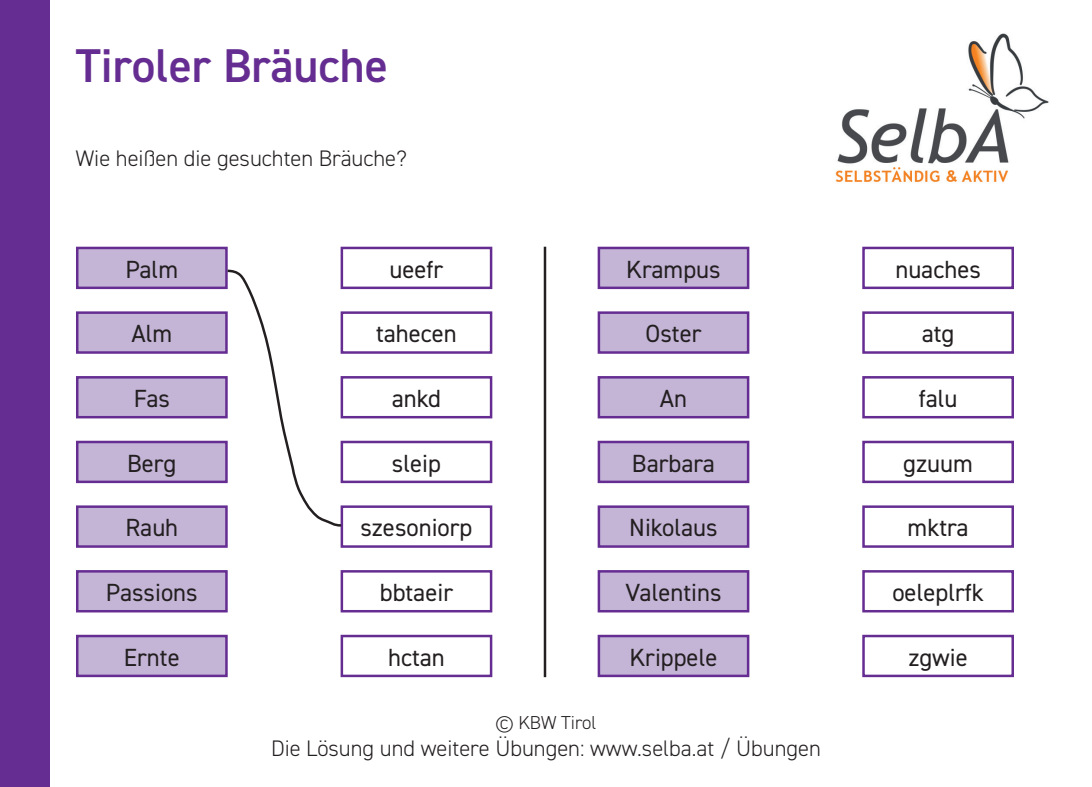
<style>
.page{position:relative;width:1092px;height:787px;background:#fff}
.page>*{position:absolute;margin:0;border:0;box-sizing:border-box;transform-origin:0 0}
.t1{font:600 47.5px "DIN2014";color:#652d91}
.t2{font:24.75px "DIN2014";color:#231f20}
.t3{font:300 22.5px "DIN2014";color:#231f20}
.t4{font:300 18.75px "DIN2014";color:#231f20}
</style>
<div class="page">
<div style="left:0;top:0;width:50px;height:787px;background:#652d91"></div>
<div style="left:77px;top:312px;width:149px;height:40px;background:#c4b5d7"></div>
<div style="left:76px;top:311px;width:152px;height:43px;border:2px solid #652d91"></div>
<div style="left:599px;top:312px;width:149px;height:40px;background:#c4b5d7"></div>
<div style="left:597px;top:311px;width:152px;height:43px;border:2px solid #652d91"></div>
<div style="left:340px;top:311px;width:152px;height:43px;border:2px solid #652d91"></div>
<div style="left:862px;top:311px;width:151px;height:43px;border:2px solid #652d91"></div>
<div style="left:77px;top:377px;width:149px;height:40px;background:#c4b5d7"></div>
<div style="left:76px;top:376px;width:152px;height:42px;border:2px solid #652d91"></div>
<div style="left:599px;top:377px;width:149px;height:40px;background:#c4b5d7"></div>
<div style="left:597px;top:376px;width:152px;height:42px;border:2px solid #652d91"></div>
<div style="left:340px;top:376px;width:152px;height:42px;border:2px solid #652d91"></div>
<div style="left:862px;top:376px;width:151px;height:42px;border:2px solid #652d91"></div>
<div style="left:77px;top:442px;width:149px;height:40px;background:#c4b5d7"></div>
<div style="left:76px;top:441px;width:152px;height:42px;border:2px solid #652d91"></div>
<div style="left:599px;top:442px;width:149px;height:40px;background:#c4b5d7"></div>
<div style="left:597px;top:441px;width:152px;height:42px;border:2px solid #652d91"></div>
<div style="left:340px;top:441px;width:152px;height:42px;border:2px solid #652d91"></div>
<div style="left:862px;top:441px;width:151px;height:42px;border:2px solid #652d91"></div>
<div style="left:77px;top:506px;width:149px;height:40px;background:#c4b5d7"></div>
<div style="left:76px;top:505px;width:152px;height:43px;border:2px solid #652d91"></div>
<div style="left:599px;top:506px;width:149px;height:40px;background:#c4b5d7"></div>
<div style="left:597px;top:505px;width:152px;height:43px;border:2px solid #652d91"></div>
<div style="left:340px;top:505px;width:152px;height:43px;border:2px solid #652d91"></div>
<div style="left:862px;top:505px;width:151px;height:43px;border:2px solid #652d91"></div>
<div style="left:77px;top:571px;width:149px;height:40px;background:#c4b5d7"></div>
<div style="left:76px;top:570px;width:152px;height:42px;border:2px solid #652d91"></div>
<div style="left:599px;top:571px;width:149px;height:40px;background:#c4b5d7"></div>
<div style="left:597px;top:570px;width:152px;height:42px;border:2px solid #652d91"></div>
<div style="left:340px;top:570px;width:152px;height:42px;border:2px solid #652d91"></div>
<div style="left:862px;top:570px;width:151px;height:42px;border:2px solid #652d91"></div>
<div style="left:77px;top:636px;width:149px;height:40px;background:#c4b5d7"></div>
<div style="left:76px;top:634px;width:152px;height:43px;border:2px solid #652d91"></div>
<div style="left:599px;top:636px;width:149px;height:40px;background:#c4b5d7"></div>
<div style="left:597px;top:634px;width:152px;height:43px;border:2px solid #652d91"></div>
<div style="left:340px;top:634px;width:152px;height:43px;border:2px solid #652d91"></div>
<div style="left:862px;top:634px;width:151px;height:43px;border:2px solid #652d91"></div>
<div style="left:599px;top:248px;width:149px;height:40px;background:#c4b5d7"></div>
<div style="left:597px;top:247px;width:152px;height:42px;border:2px solid #652d91"></div>
<div style="left:77px;top:248px;width:149px;height:40px;background:#c4b5d7"></div>
<div style="left:76px;top:247px;width:152px;height:42px;border:2px solid #652d91"></div>
<div style="left:862px;top:247px;width:151px;height:42px;border:2px solid #652d91"></div>
<div style="left:340px;top:247px;width:152px;height:42px;border:2px solid #652d91"></div>
<hr style="left:543px;top:247px;width:3px;height:430px;background:#231f20">
<img style="left:835px;top:33px;width:214px;height:149px">
<svg style="left:225px;top:268px;width:118px;height:260px"></svg>
<h1 class="t1" style="left:76px;top:34px;width:313px">Tiroler Bräuche</h1>
<p class="t3" style="left:76px;top:145px;width:333px">Wie heißen die gesuchten Bräuche?</p>
<p class="t2" style="left:125px;top:253px;width:54px">Palm</p>
<p class="t2" style="left:389px;top:253px;width:55px">ueefr</p>
<p class="t2" style="left:626px;top:253px;width:96px">Krampus</p>
<p class="t2" style="left:895px;top:253px;width:87px">nuaches</p>
<p class="t2" style="left:131px;top:318px;width:42px">Alm</p>
<p class="t2" style="left:376px;top:318px;width:82px">tahecen</p>
<p class="t2" style="left:645px;top:318px;width:57px">Oster</p>
<p class="t2" style="left:921px;top:318px;width:34px">atg</p>
<p class="t2" style="left:134px;top:383px;width:38px">Fas</p>
<p class="t2" style="left:392px;top:383px;width:51px">ankd</p>
<p class="t2" style="left:659px;top:383px;width:29px">An</p>
<p class="t2" style="left:918px;top:383px;width:40px">falu</p>
<p class="t2" style="left:127px;top:447px;width:51px">Berg</p>
<p class="t2" style="left:392px;top:447px;width:51px">sleip</p>
<p class="t2" style="left:632px;top:447px;width:85px">Barbara</p>
<p class="t2" style="left:903px;top:447px;width:71px">gzuum</p>
<p class="t2" style="left:125px;top:512px;width:54px">Rauh</p>
<p class="t2" style="left:360px;top:512px;width:113px">szesoniorp</p>
<p class="t2" style="left:629px;top:512px;width:90px">Nikolaus</p>
<p class="t2" style="left:907px;top:512px;width:63px">mktra</p>
<p class="t2" style="left:106px;top:577px;width:93px">Passions</p>
<p class="t2" style="left:380px;top:577px;width:75px">bbtaeir</p>
<p class="t2" style="left:625px;top:577px;width:98px">Valentins</p>
<p class="t2" style="left:892px;top:577px;width:93px">oeleplrfk</p>
<p class="t2" style="left:124px;top:641px;width:57px">Ernte</p>
<p class="t2" style="left:388px;top:641px;width:58px">hctan</p>
<p class="t2" style="left:629px;top:641px;width:89px">Krippele</p>
<p class="t2" style="left:908px;top:641px;width:61px">zgwie</p>
<p class="t4" style="left:495px;top:711px;width:103px">© KBW Tirol</p>
<p class="t3" style="left:271px;top:734px;width:551px">Die Lösung und weitere Übungen: www.selba.at / Übungen</p>
</div>
